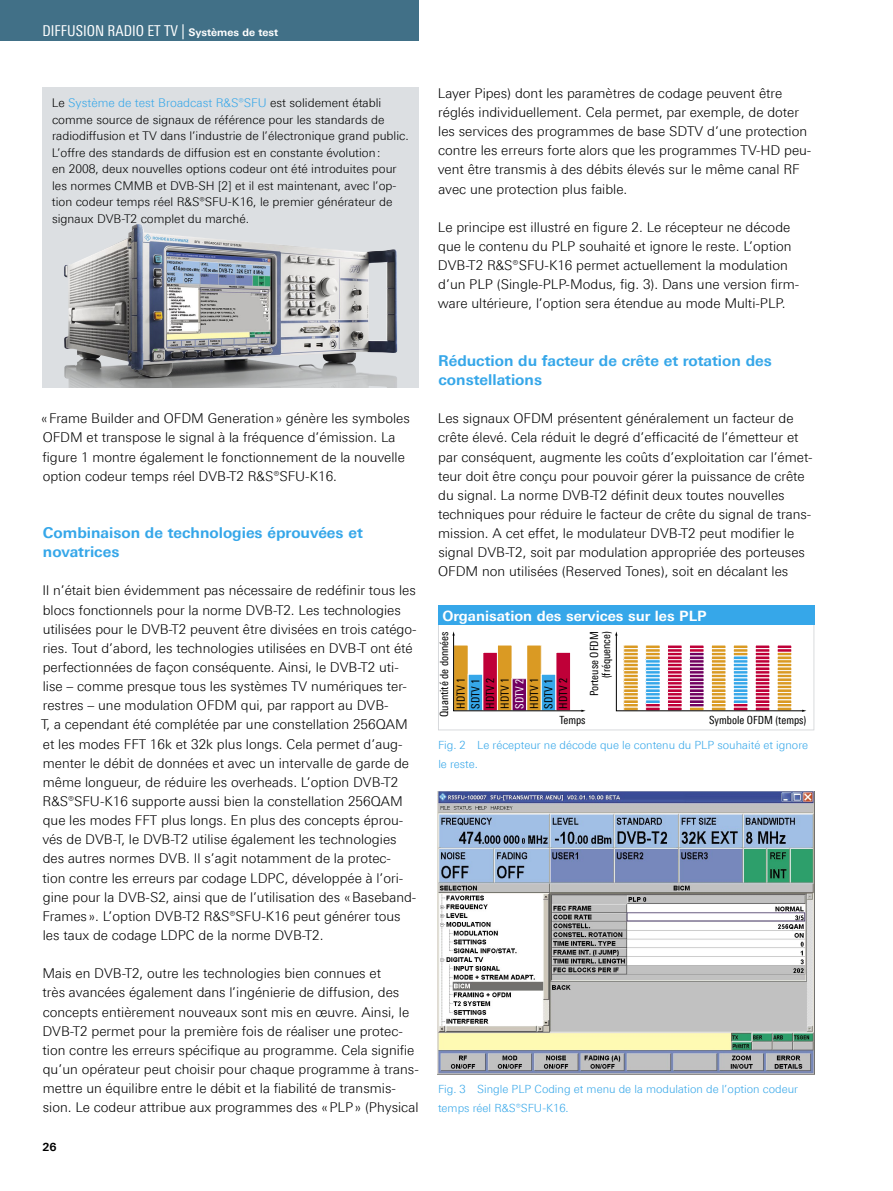
<style>
.page{position:relative;width:893px;height:1191px;background:#fff}
.page>*{position:absolute;margin:0;border:0;box-sizing:border-box;transform-origin:0 0}
._03_Überschrift_1{font:700 15px/19.2px "Linotype Univers 630";color:#36a7e9}
.Rubrik_libü{font:15px "Linotype Univers 420 Cn";color:#fff}
.t1{font:700 14.25px "Linotype Univers 630";color:#fff}
._04_Fließtext{font:300 13.5px/19.2px "Linotype Univers 330";color:#000}
._8_pt{font:300 12px/16.5px "Linotype Univers 330";color:#000}
.Bildlegende{font:300 11.25px/19.2px "Linotype Univers 330";color:#36a7e9}
.t2{font:11.25px/14.5px "Linotype Univers 420 Cn";color:#000}
.t3{font:700 11.25px "Linotype Univers 630";color:#000}
.s1{font-family:"Linotype Univers 630";font-weight:700;font-size:10.5px}
.s2{color:#36a7e9}
.s3{color:#fff}
</style>
<div class="page">
<svg style="left:438px;top:625px;width:376px;height:105px"></svg>
<div style="left:438px;top:606px;width:376px;height:19px;background:#36a7e9"></div>
<svg style="left:452px;top:631px;width:134px;height:81px"></svg>
<svg style="left:615px;top:631px;width:191px;height:81px"></svg>
<img style="left:438px;top:791px;width:376px;height:283px">
<div style="left:43px;top:87px;width:376px;height:301px;background:#dcdfe2"></div>
<img style="left:65px;top:377px;width:332px;height:11px">
<img style="left:64px;top:224px;width:333px;height:153px">
<div style="left:0;top:0;width:419px;height:40px;background:#417087"></div>
<p class="Rubrik_libü" style="left:43px;top:22px;width:237px">DIFFUSION RADIO ET TV | <span class="s1">Systèmes de test</span></p>
<p class="_8_pt" style="left:52px;top:95px;width:358px">Le <span class="s2">Système de test Broadcast R&amp;S®SFU</span> est solidement établi comme source de signaux de référence pour les standards de radiodiffusion et TV dans l’industrie de l’électronique grand public.<br>L’offre des standards de diffusion est en constante évolution :<br>en 2008, deux nouvelles options codeur ont été introduites pour les normes CMMB et DVB-SH [2] et il est maintenant, avec l’op&shy;tion codeur temps réel R&amp;S®SFU-K16, le premier générateur de signaux DVB-T2 complet du marché.</p>
<p class="_04_Fließtext" style="left:41px;top:409px;width:370px">« Frame Builder and OFDM Generation » génère les symboles OFDM et transpose le signal à la fréquence d’émission. La figure 1 montre également le fonctionnement de la nouvelle option codeur temps réel DVB-T2 R&amp;S®SFU-K16.</p>
<p class="_03_Überschrift_1" style="left:43px;top:523px;width:322px">Combinaison de technologies éprouvées et novatrices</p>
<p class="_04_Fließtext" style="left:41px;top:581px;width:377px">Il n’était bien évidemment pas nécessaire de redéfinir tous les blocs fonctionnels pour la norme DVB-T2. Les technologies utilisées pour le DVB-T2 peuvent être divisées en trois catégo&shy;ries. Tout d’abord, les technologies utilisées en DVB-T ont été perfectionnées de façon conséquente. Ainsi, le DVB-T2 uti&shy;lise – comme presque tous les systèmes TV numériques ter&shy;restres – une modulation OFDM qui, par rapport au DVB-<br>T, a cependant été complétée par une constellation 256QAM et les modes FFT 16k et 32k plus longs. Cela permet d’aug&shy;menter le débit de données et avec un intervalle de garde de même longueur, de réduire les overheads. L’option DVB-T2<br>R&amp;S®SFU-K16 supporte aussi bien la constellation 256QAM que les modes FFT plus longs. En plus des concepts éprou&shy;vés de DVB-T, le -DVB-T2 utilise également les technologies des autres normes DVB. Il s’agit notamment de la protec-<br>tion contre les erreurs par codage LDPC, développée à l’ori&shy;gine pour la DVB-S2, ainsi que de l’utilisation des « Baseband-Frames ». L’option DVB-T2 R&amp;S®SFU-K16 peut générer tous les taux de codage LDPC de la norme DVB-T2.</p>
<p class="_04_Fließtext" style="left:42px;top:963px;width:378px">Mais en DVB-T2, outre les technologies bien connues et<br>très avancées également dans l’ingénierie de diffusion, des concepts entièrement nouveaux sont mis en œuvre. Ainsi, le DVB-T2 permet pour la première fois de réaliser une protec&shy;tion contre les erreurs spécifique au programme. Cela signifie qu’un opérateur peut choisir pour chaque programme à trans&shy;mettre un équilibre entre le débit et la fiabilité de transmis&shy;sion. Le codeur attribue aux programmes des « PLP » (Physical</p>
<p class="t3" style="left:42px;top:1139px;width:16px">26</p>
<p class="_04_Fließtext" style="left:438px;top:83px;width:375px">Layer Pipes) dont les paramètres de codage peuvent être réglés individuellement. Cela permet, par exemple, de doter les services des programmes de base SDTV d’une protection contre les erreurs forte alors que les programmes TV-HD peu&shy;vent être transmis à des débits élevés sur le même canal RF avec une protection plus faible.</p>
<p class="_04_Fließtext" style="left:438px;top:217px;width:363px">Le principe est illustré en figure 2. Le récepteur ne décode que le contenu du PLP souhaité et ignore le reste. L’option DVB-T2 R&amp;S®SFU-K16 permet actuellement la modulation d’un PLP (Single-PLP-Modus, fig. 3). Dans une version firm&shy;ware ultérieure, l’option sera étendue au mode Multi-PLP.</p>
<p class="_03_Überschrift_1" style="left:438px;top:351px;width:335px">Réduction du facteur de crête et rotation des constellations</p>
<p class="_04_Fließtext" style="left:438px;top:409px;width:376px">Les signaux OFDM présentent généralement un facteur de crête élevé. Cela réduit le degré d’efficacité de l’émetteur et par conséquent, augmente les coûts d’exploitation car l’émet&shy;teur doit être conçu pour pouvoir gérer la puissance de crête du signal. La norme DVB-T2 définit deux toutes nouvelles techniques pour réduire le facteur de crête du signal de trans&shy;mission. A cet effet, le modulateur DVB-T2 peut modifier le signal DVB-T2, soit par modulation appropriée des porteuses OFDM non utilisées (Reserved Tones), soit en décalant les</p>
<p class="t1" style="left:442px;top:607px;width:266px">Organisation des services sur les PLP</p>
<p class="t2" style="left:436px;top:708px;width:79px;line-height:16.6px;text-indent:-8px;rotate:-90deg">Quantité de données<br>HDTV 1</p>
<p class="t2" style="left:588px;top:696px;width:66px;line-height:12px;text-align:right;rotate:-90deg">Porteuse OFDM (fréquence)</p>
<p class="t2" style="left:468px;top:708px;width:32px;text-align:justify;rotate:-90deg">SDTV 1<br>HDTV 2<br>HDTV 1<br><span class="s3">SDTV 2<br></span>HDTV 1<br>SDTV 1<br>HDTV 2</p>
<p class="t2" style="left:559px;top:713px;width:28px">Temps</p>
<p class="t2" style="left:709px;top:713px;width:99px">Symbole OFDM (temps)</p>
<p class="Bildlegende" style="left:438px;top:735px;width:372px">Fig. 2 Le récepteur ne décode que le contenu du PLP souhaité et ignore le reste.</p>
<p class="Bildlegende" style="left:438px;top:1079px;width:361px">Fig. 3 Single PLP Coding et menu de la modulation de l’option codeur temps réel R&amp;S®SFU-K16.</p>
</div>
